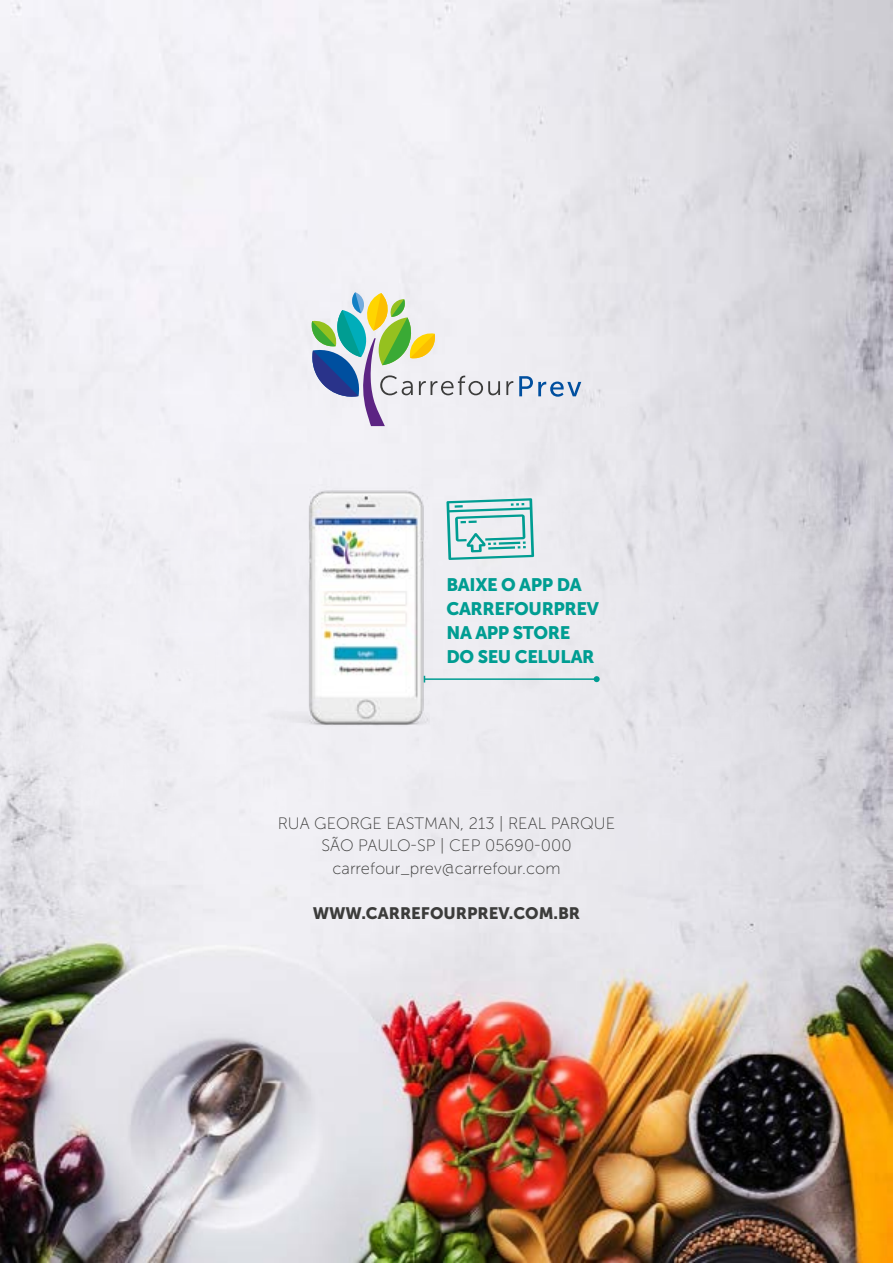
<style>
.page{position:relative;width:893px;height:1263px;background:#fff}
.page>*{position:absolute;margin:0;border:0;box-sizing:border-box;transform-origin:0 0}
.t1{font:18px/24px "Museo Sans 900";letter-spacing:-.02em;color:#009d92}
.t2{font:16.5px/22.5px "Museo Sans 100";color:#3c3c3b;text-align:center}
.t3{font:16.5px "Museo Sans 900";color:#3c3c3b}
</style>
<div class="page">
<img style="left:0;top:880px;width:893px;height:383px">
<svg style="left:519px;top:376px;width:62px;height:21px"></svg>
<svg style="left:311px;top:292px;width:189px;height:134px"></svg>
<svg style="left:506px;top:381px;width:7px;height:14px"></svg>
<img style="left:251px;top:485px;width:178px;height:242px">
<svg style="left:446px;top:498px;width:88px;height:62px;background:#a8d5d5"></svg>
<hr style="left:424px;top:678px;width:173px;height:2px;background:#009d92">
<svg style="left:594px;top:676px;width:6px;height:6px"></svg>
<p class="t1" style="left:446px;top:573px;width:154px">BAIXE O APP DA<br>CARREFOURPREV<br>NA APP STORE<br>DO SEU CELULAR</p>
<p class="t2" style="left:278px;top:812px;width:339px">RUA GEORGE EASTMAN, 213 | REAL PARQUE<br>SÃO PAULO-SP | CEP 05690-000 carrefour_prev@carrefour.com</p>
<p class="t3" style="left:313px;top:904px;width:269px">WWW.CARREFOURPREV.COM.BR</p>
</div>
